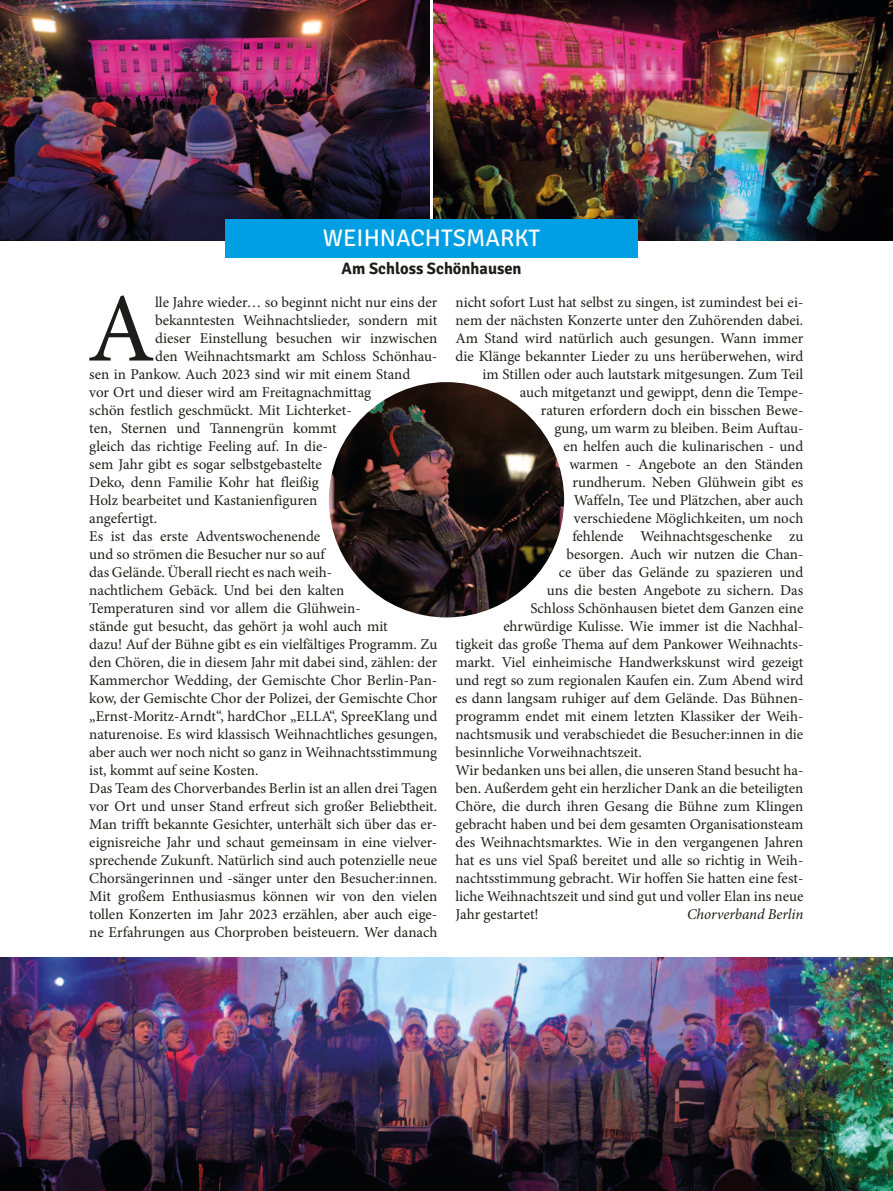
<style>
.page{position:relative;width:893px;height:1191px;background:#fff}
.page>*{position:absolute;margin:0;border:0;box-sizing:border-box;transform-origin:0 0}
.t1{font:98.1px "Minion Pro";color:#1d1d1b}
.t2{font:24px "Signika Negative";color:#fff}
.t3{font:700 16.5px "Signika Negative";color:#1d1d1b}
.t4{font:15px/18px "Minion Pro";color:#1d1d1b;text-align:justify}
.t5{font:italic 15px "Minion Pro";letter-spacing:-.005em;color:#1d1d1b}
</style>
<div class="page">
<img style="left:434px;top:0;width:459px;height:240px">
<img style="left:0;top:0;width:429px;height:240px">
<img style="left:0;top:957px;width:893px;height:234px">
<img style="left:327px;top:380px;width:239px;height:239px;border-radius:119px">
<div style="left:225px;top:219px;width:413px;height:38px;background:#009fe3"></div>
<p class="t2" style="left:323px;top:224px;width:219px">WEIHNACHTSMARKT</p>
<p class="t3" style="left:342px;top:259px;width:181px">Am Schloss Schönhausen</p>
<p class="t1" style="left:87px;top:263px;width:69px">A</p>
<p class="t4" style="left:155px;top:293px;width:284px">lle Jahre wieder… so beginnt nicht nur eins der</p>
<p class="t4" style="left:155px;top:311px;width:284px">bekanntesten Weihnachtslieder, sondern mit</p>
<p class="t4" style="left:155px;top:329px;width:284px">dieser Einstellung besuchen wir inzwischen</p>
<p class="t4" style="left:155px;top:347px;width:284px">den Weihnachtsmarkt am Schloss Schönhau-</p>
<p class="t4" style="left:89px;top:365px;width:322px">sen in Pankow. Auch 2023 sind wir mit einem Stand</p>
<p class="t4" style="left:89px;top:383px;width:283px">vor Ort und dieser wird am Freitagnachmittag</p>
<p class="t4" style="left:89px;top:401px;width:264px">schön festlich geschmückt. Mit Lichterket-</p>
<p class="t4" style="left:89px;top:419px;width:249px">ten, Sternen und Tannengrün kommt</p>
<p class="t4" style="left:89px;top:437px;width:240px">gleich das richtige Feeling auf. In die-</p>
<p class="t4" style="left:89px;top:455px;width:234px">sem Jahr gibt es sogar selbstgebastelte</p>
<p class="t4" style="left:89px;top:473px;width:231px">Deko, denn Familie Kohr hat fleißig</p>
<p class="t4" style="left:89px;top:491px;width:230px">Holz bearbeitet und Kastanienfiguren</p>
<p class="t4" style="left:89px;top:509px;width:69px">angefertigt.</p>
<p class="t4" style="left:89px;top:527px;width:350px;text-align:left">Es ist das erste Adventswochenende<br>und so strömen die Besucher nur so auf<br>das Gelände. Überall riecht es nach weih-<br>nachtlichem Gebäck. Und bei den kalten<br>Temperaturen sind vor allem die Glühwein-<br>stände gut besucht, das gehört ja wohl auch mit<br>dazu! Auf der Bühne gibt es ein vielfältiges Programm. Zu den Chören, die in diesem Jahr mit dabei sind, zählen: der Kammerchor Wedding, der Gemischte Chor Berlin-Pan&shy;kow, der Gemischte Chor der Polizei, der Gemischte Chor „Ernst-Moritz-Arndt“, hardChor „ELLA“, SpreeKlang und naturenoise. Es wird klassisch Weihnachtliches gesungen, aber auch wer noch nicht so ganz in Weihnachtsstimmung ist, kommt auf seine Kosten.</p>
<p class="t4" style="left:89px;top:779px;width:350px">Das Team des Chorverbandes Berlin ist an allen drei Tagen vor Ort und unser Stand erfreut sich großer Beliebtheit.<br>Man trifft bekannte Gesichter, unterhält sich über das er&shy;eignisreiche Jahr und schaut gemeinsam in eine vielver&shy;sprechende Zukunft. Natürlich sind auch potenzielle neue Chorsängerinnen und -sänger unter den Besucher:innen.<br>Mit großem Enthusiasmus können wir von den vielen tollen Konzerten im Jahr 2023 erzählen, aber auch eige&shy;ne Erfahrungen aus Chorproben beisteuern. Wer danach</p>
<p class="t4" style="left:455px;top:293px;width:349px">nicht sofort Lust hat selbst zu singen, ist zumindest bei ei-</p>
<p class="t4" style="left:455px;top:311px;width:349px">nem der nächsten Konzerte unter den Zuhörenden dabei.</p>
<p class="t4" style="left:455px;top:329px;width:349px">Am Stand wird natürlich auch gesungen. Wann immer</p>
<p class="t4" style="left:455px;top:347px;width:349px">die Klänge bekannter Lieder zu uns herüberwehen, wird</p>
<p class="t4" style="left:482px;top:365px;width:322px">im Stillen oder auch lautstark mitgesungen. Zum Teil</p>
<p class="t4" style="left:520px;top:383px;width:285px">auch mitgetanzt und gewippt, denn die Tempe-</p>
<p class="t4" style="left:541px;top:401px;width:264px">raturen erfordern doch ein bisschen Bewe-</p>
<p class="t4" style="left:554px;top:419px;width:251px">gung, um warm zu bleiben. Beim Auftau-</p>
<p class="t4" style="left:563px;top:437px;width:241px">en helfen auch die kulinarischen - und</p>
<p class="t4" style="left:569px;top:455px;width:236px">warmen - Angebote an den Ständen</p>
<p class="t4" style="left:572px;top:473px;width:232px">rundherum. Neben Glühwein gibt es</p>
<p class="t4" style="left:574px;top:491px;width:231px">Waffeln, Tee und Plätzchen, aber auch</p>
<p class="t4" style="left:574px;top:509px;width:231px">verschiedene Möglichkeiten, um noch</p>
<p class="t4" style="left:572px;top:527px;width:233px">fehlende Weihnachtsgeschenke zu</p>
<p class="t4" style="left:566px;top:545px;width:239px">besorgen. Auch wir nutzen die Chan-</p>
<p class="t4" style="left:559px;top:563px;width:246px">ce über das Gelände zu spazieren und</p>
<p class="t4" style="left:547px;top:581px;width:258px">uns die besten Angebote zu sichern. Das</p>
<p class="t4" style="left:530px;top:599px;width:275px">Schloss Schönhausen bietet dem Ganzen eine</p>
<p class="t4" style="left:503px;top:617px;width:302px">ehrwürdige Kulisse. Wie immer ist die Nachhal-</p>
<p class="t4" style="left:455px;top:635px;width:349px">tigkeit das große Thema auf dem Pankower Weihnachts-</p>
<p class="t4" style="left:455px;top:653px;width:349px">markt. Viel einheimische Handwerkskunst wird gezeigt</p>
<p class="t4" style="left:455px;top:671px;width:349px">und regt so zum regionalen Kaufen ein. Zum Abend wird</p>
<p class="t4" style="left:455px;top:689px;width:349px">es dann langsam ruhiger auf dem Gelände. Das Bühnen-</p>
<p class="t4" style="left:455px;top:707px;width:349px">programm endet mit einem letzten Klassiker der Weih-</p>
<p class="t4" style="left:455px;top:725px;width:349px">nachtsmusik und verabschiedet die Besucher:innen in die</p>
<p class="t4" style="left:455px;top:743px;width:188px">besinnliche Vorweihnachtszeit.</p>
<p class="t4" style="left:455px;top:761px;width:349px">Wir bedanken uns bei allen, die unseren Stand besucht ha&shy;ben. Außerdem geht ein herzlicher Dank an die beteiligten Chöre, die durch ihren Gesang die Bühne zum Klingen gebracht haben und bei dem gesamten Organisationsteam des Weihnachtsmarktes. Wie in den vergangenen Jahren hat es uns viel Spaß bereitet und alle so richtig in Weih&shy;nachtsstimmung gebracht. Wir hoffen Sie hatten eine fest&shy;liche Weihnachtszeit und sind gut und voller Elan ins neue Jahr gestartet!</p>
<p class="t5" style="left:687px;top:903px;width:118px">Chorverband Berlin</p>
</div>
